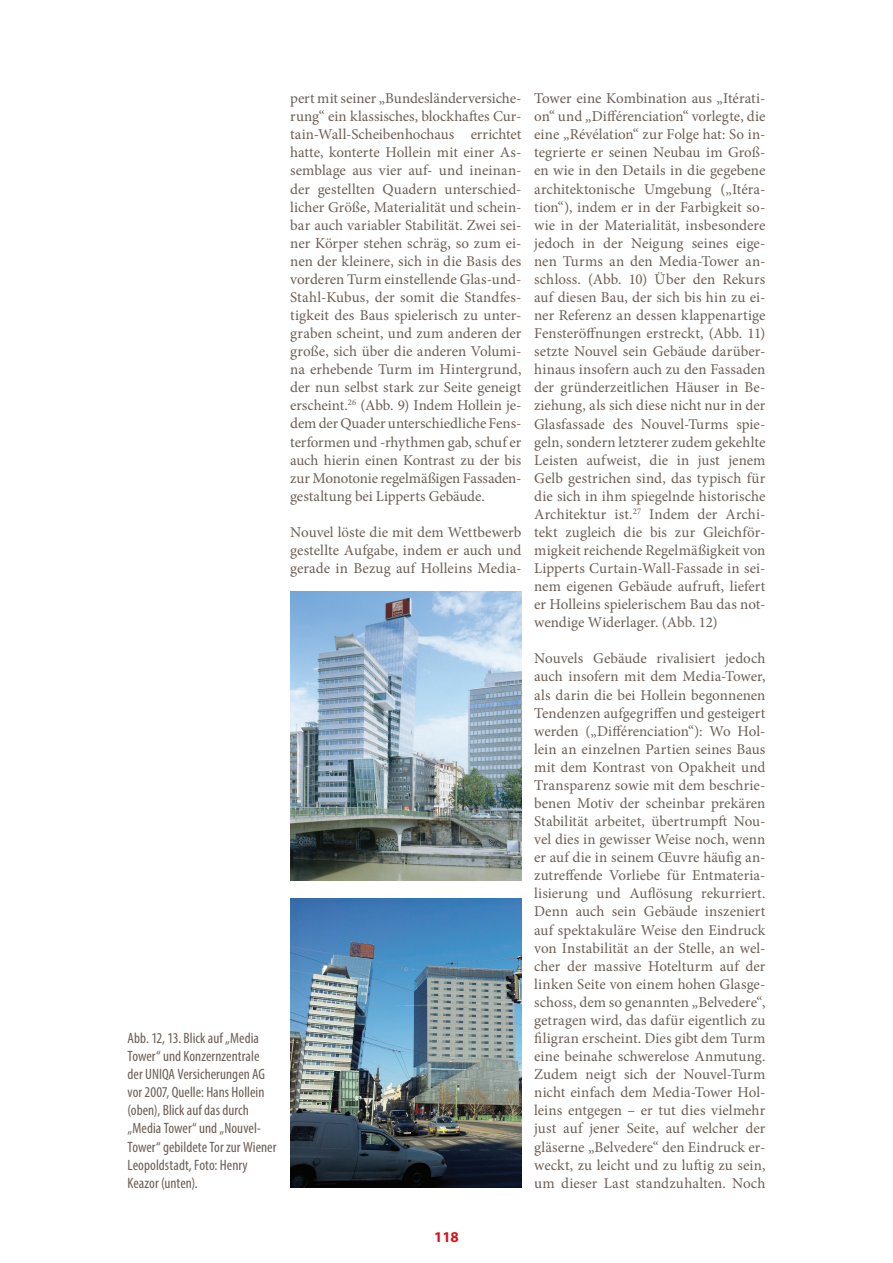
<style>
.page{position:relative;width:893px;height:1263px;background:#fff}
.page>*{position:absolute;margin:0;border:0;box-sizing:border-box;transform-origin:0 0}
.t1{font:15px/18px "Minion Pro";color:#6c5e56;text-align:justify}
.t2{font:condensed 15px/18.1px "Myriad Pro";letter-spacing:.005em;color:#6c5e56}
.t3{font:700 15px "Myriad Pro";color:#d1161e}
</style>
<div class="page">
<img style="left:290px;top:591px;width:231px;height:289px">
<img style="left:290px;top:898px;width:231px;height:289px">
<p class="t2" style="left:128px;top:1029px;width:150px">Abb. 12, 13. Blick auf „Media<br>Tower“ und Konzernzentrale der UNIQA Versicherungen AG vor 2007, Quelle: Hans Hollein (oben), Blick auf das durch „Media Tower“ und „Nouvel-<br>Tower“ gebildete Tor zur Wiener<br>Leopoldstadt, Foto: Henry<br>Keazor (unten).</p>
<p class="t1" style="left:290px;top:89px;width:233px">pert mit seiner „Bundesländerversiche&shy;rung“ ein klassisches, blockhaftes Cur&shy;tain-Wall-Scheibenhochaus errichtet hatte, konterte Hollein mit einer As&shy;semblage aus vier auf- und ineinan&shy;der gestellten Quadern unterschied&shy;licher Größe, Materialität und schein&shy;bar auch variabler Stabilität. Zwei sei&shy;ner Körper stehen schräg, so zum ei&shy;nen der kleinere, sich in die Basis des vorderen Turm einstellende Glas-und-Stahl-Kubus, der somit die Standfes&shy;tigkeit des Baus spielerisch zu unter&shy;graben scheint, und zum anderen der große, sich über die anderen Volumi&shy;na erhebende Turm im Hintergrund, der nun selbst stark zur Seite geneigt erscheint.<sup>26</sup> (Abb. 9) Indem Hollein je&shy;dem der Quader unterschiedliche Fens&shy;terformen und -rhythmen gab, schuf er auch hierin einen Kontrast zu der bis zur Monotonie regelmäßigen Fassaden&shy;gestaltung bei Lipperts Gebäude.</p>
<p class="t1" style="left:290px;top:523px;width:233px">Nouvel löste die mit dem Wettbewerb gestellte Aufgabe, indem er auch und gerade in Bezug auf Holleins Media-</p>
<p class="t1" style="left:534px;top:89px;width:233px">Tower eine Kombination aus „Itérati&shy;on“ und „Différenciation“ vorlegte, die eine „Révélation“ zur Folge hat: So in&shy;tegrierte er seinen Neubau im Groß&shy;en wie in den Details in die gegebene architektonische Umgebung („Itéra&shy;tion“), indem er in der Farbigkeit so&shy;wie in der Materialität, insbesondere jedoch in der Neigung seines eige&shy;nen Turms an den Media-Tower an&shy;schloss. (Abb. 10) Über den Rekurs auf diesen Bau, der sich bis hin zu ei&shy;ner Referenz an dessen klappenartige Fensteröffnungen erstreckt, (Abb. 11) setzte Nouvel sein Gebäude darüber&shy;hinaus insofern auch zu den Fassaden der gründerzeitlichen Häuser in Be&shy;ziehung, als sich diese nicht nur in der Glasfassade des Nouvel-Turms spie&shy;geln, sondern letzterer zudem gekehlte Leisten aufweist, die in just jenem Gelb gestrichen sind, das typisch für die sich in ihm spiegelnde historische Architektur ist.<sup>27</sup> Indem der Archi&shy;tekt zugleich die bis zur Gleichför&shy;migkeit reichende Regelmäßigkeit von Lipperts Curtain-Wall-Fassade in sei&shy;nem eigenen Gebäude aufruft, liefert er Holleins spielerischem Bau das not&shy;wendige Widerlager. (Abb. 12)</p>
<p class="t1" style="left:534px;top:650px;width:233px">Nouvels Gebäude rivalisiert jedoch auch insofern mit dem Media-Tower, als darin die bei Hollein begonnenen Tendenzen aufgegriffen und gesteigert werden („Différenciation“): Wo Hol&shy;lein an einzelnen Partien seines Baus mit dem Kontrast von Opakheit und Transparenz sowie mit dem beschrie&shy;benen Motiv der scheinbar prekären Stabilität arbeitet, übertrumpft Nou&shy;vel dies in gewisser Weise noch, wenn er auf die in seinem Œuvre häufig an&shy;zutreffende Vorliebe für Entmateria&shy;lisierung und Auflösung rekurriert.<br>Denn auch sein Gebäude inszeniert auf spektakuläre Weise den Eindruck von Instabilität an der Stelle, an wel&shy;cher der massive Hotelturm auf der linken Seite von einem hohen Glasge&shy;schoss, dem so genannten „Belvedere“, getragen wird, das dafür eigentlich zu filigran erscheint. Dies gibt dem Turm eine beinahe schwerelose Anmutung.<br>Zudem neigt sich der Nouvel-Turm nicht einfach dem Media-Tower Hol&shy;leins entgegen – er tut dies vielmehr just auf jener Seite, auf welcher der gläserne „Belvedere“ den Eindruck er&shy;weckt, zu leicht und zu luftig zu sein, um dieser Last standzuhalten. Noch</p>
<p class="t3" style="left:434px;top:1227px;width:26px">118</p>
</div>
